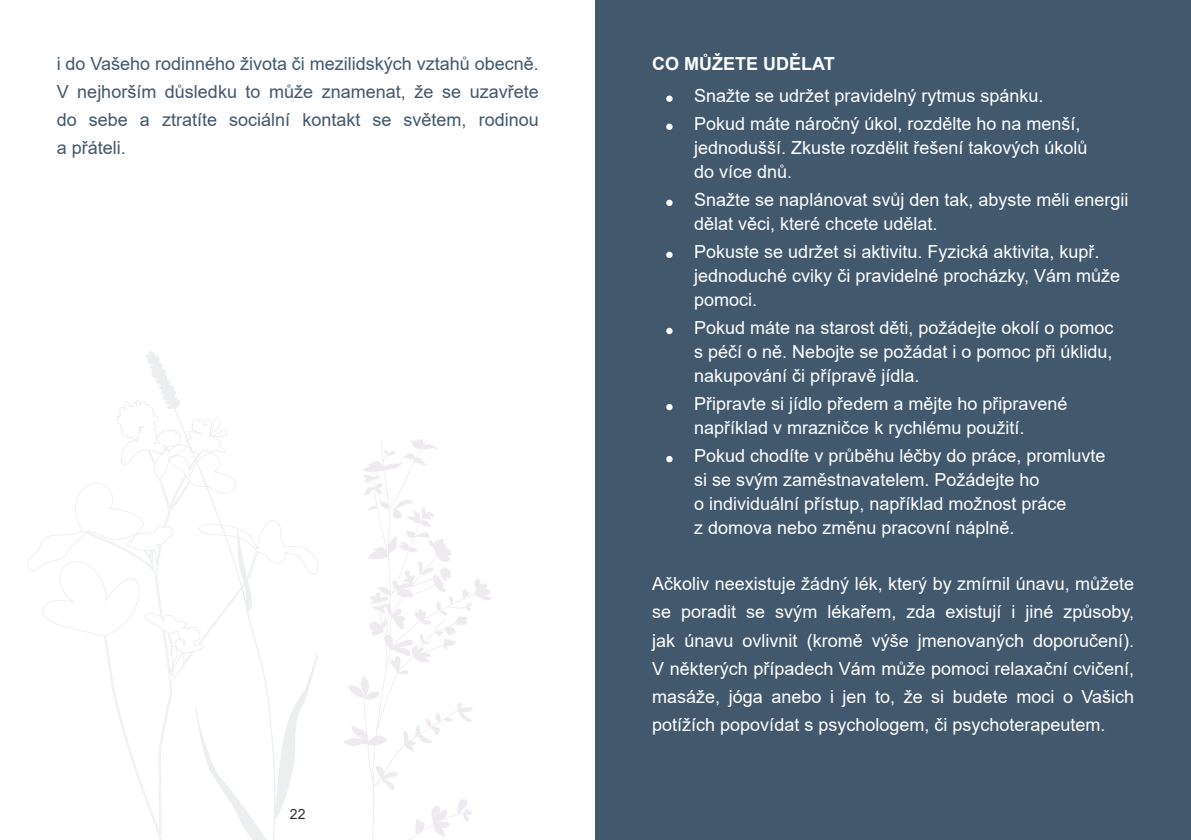
<style>
.page{position:relative;width:1191px;height:840px;background:#fff}
.page>*{position:absolute;margin:0;border:0;box-sizing:border-box;transform-origin:0 0}
.t1{font:18px/24px "Arial";color:#fff}
.t2{font:18px/28px "Arial";color:#41586d;text-align:justify}
.t3{font:700 18px "Arial";color:#fff}
.t4{font:14px "Arial";color:#312f30}
</style>
<div class="page">
<div style="left:595px;top:0;width:596px;height:839px;background:#41586d"></div>
<svg style="left:27px;top:400px;width:118px;height:397px"></svg>
<svg style="left:343px;top:539px;width:149px;height:300px"></svg>
<svg style="left:362px;top:440px;width:77px;height:230px"></svg>
<svg style="left:145px;top:351px;width:173px;height:488px"></svg>
<div style="left:666px;top:95px;width:6px;height:7px;background:#fff;border-radius:50%"></div>
<div style="left:666px;top:123px;width:6px;height:7px;background:#fff;border-radius:50%"></div>
<div style="left:666px;top:199px;width:6px;height:7px;background:#fff;border-radius:50%"></div>
<div style="left:666px;top:251px;width:6px;height:7px;background:#fff;border-radius:50%"></div>
<div style="left:666px;top:327px;width:6px;height:7px;background:#fff;border-radius:50%"></div>
<svg style="left:666px;top:403px;width:6px;height:7px"></svg>
<svg style="left:666px;top:455px;width:6px;height:7px"></svg>
<p class="t2" style="left:57px;top:49px;width:483px">i do Vašeho rodinného života či mezilidských vztahů obecně.<br>V nejhorším důsledku to může znamenat, že se uzavřete do sebe a ztratíte sociální kontakt se světem, rodinou a přáteli.</p>
<p class="t3" style="left:652px;top:51px;width:184px">CO MŮŽETE UDĚLAT</p>
<p class="t1" style="left:694px;top:83px;width:351px">Snažte se udržet pravidelný rytmus spánku.</p>
<p class="t1" style="left:694px;top:111px;width:395px">Pokud máte náročný úkol, rozdělte ho na menší, jednodušší. Zkuste rozdělit řešení takových úkolů</p>
<p class="t1" style="left:694px;top:159px;width:100px">do více dnů.</p>
<p class="t1" style="left:694px;top:187px;width:436px">Snažte se naplánovat svůj den tak, abyste měli energii dělat věci, které chcete udělat.</p>
<p class="t1" style="left:694px;top:239px;width:427px">Pokuste se udržet si aktivitu. Fyzická aktivita, kupř. jednoduché cviky či pravidelné procházky, Vám může pomoci.</p>
<p class="t1" style="left:694px;top:315px;width:421px;text-align:justify">Pokud máte na starost děti, požádejte okolí o pomoc s péčí o ně. Nebojte se požádat i o pomoc při úklidu, nakupování či přípravě jídla.</p>
<p class="t1" style="left:694px;top:391px;width:375px">Připravte si jídlo předem a mějte ho připravené například v mrazničce k rychlému použití.</p>
<p class="t1" style="left:694px;top:443px;width:413px">Pokud chodíte v průběhu léčby do práce, promluvte si se svým zaměstnavatelem. Požádejte ho<br>o individuální přístup, například možnost práce<br>z domova nebo změnu pracovní náplně.</p>
<p class="t1" style="left:652px;top:569px;width:483px;line-height:28px;text-align:justify">Ačkoliv neexistuje žádný lék, který by zmírnil únavu, můžete se poradit se svým lékařem, zda existují i jiné způsoby, jak únavu ovlivnit (kromě výše jmenovaných doporučení).<br>V některých případech Vám může pomoci relaxační cvičení, masáže, jóga anebo i jen to, že si budete moci o Vašich potížích popovídat s psychologem, či psychoterapeutem.</p>
<p class="t4" style="left:290px;top:804px;width:17px">22</p>
</div>
